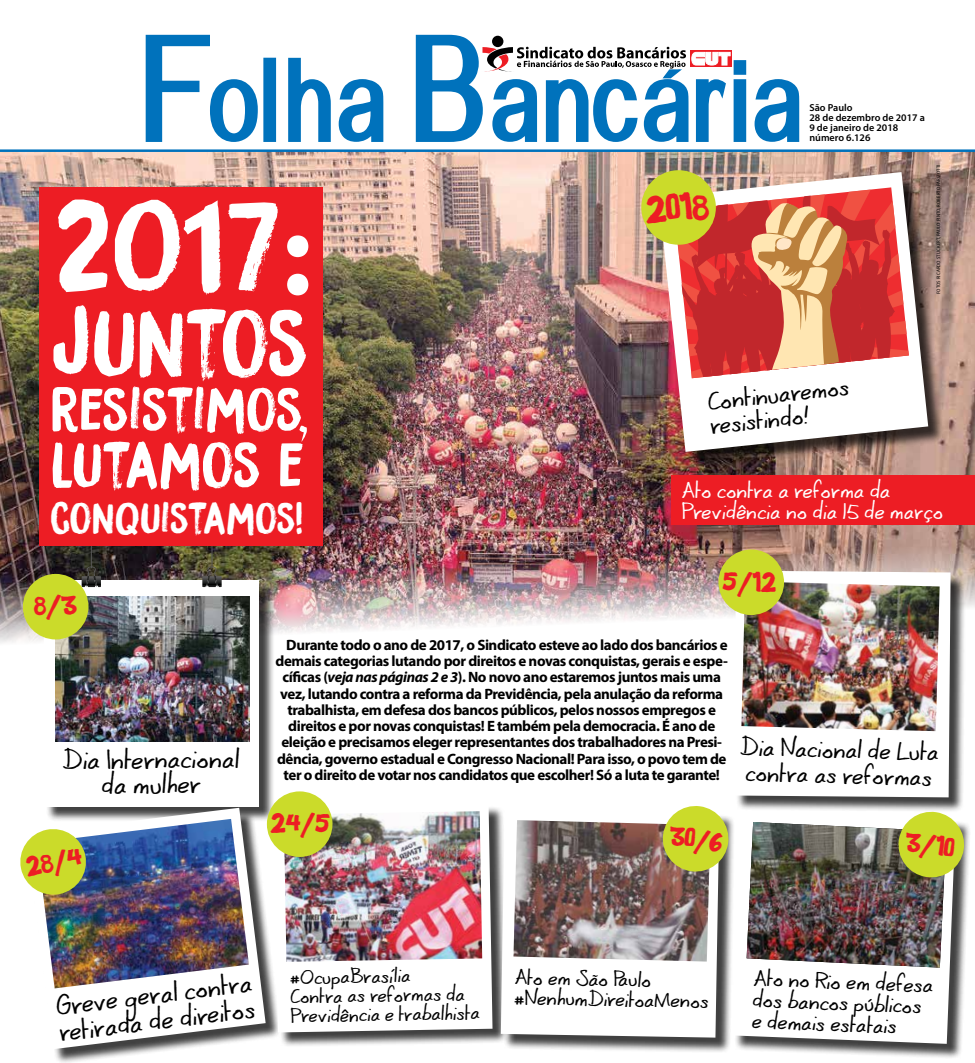
<style>
.page{position:relative;width:975px;height:1063px;background:#fff}
.page>*{position:absolute;margin:0;border:0;box-sizing:border-box;transform-origin:0 0}
.t1{font:118.5px "DK Bocadillo";color:#fff}
.t2{font:115px "Alido";letter-spacing:.055em;color:#0072bc;scale:.81 1}
.t3{font:86.25px "DK Bocadillo";letter-spacing:-.02em;color:#fff}
.t4{font:58.38px "DK Bocadillo";letter-spacing:-.025em;color:#fff}
.t5{font:55.62px "DK Bocadillo";color:#fff}
.t6{font:39.62px "DK Bocadillo";color:#fff}
.t7{font:30.38px "Black Metal Sans";color:#ed1d24}
.t8{font:22.12px "Black Metal Sans";color:#ed1d24}
.t9{font:21.25px/26.2px "Coert Schrift Romaans";color:#000}
.t10{font:19.88px/24.1px "Coert Schrift Romaans";color:#000}
.t11{font:19.75px/25.5px "Coert Schrift Romaans";color:#000;text-align:center}
.t12{font:17.5px/21.2px "Coert Schrift Romaans";color:#000}
.t13{font:17.5px/21.2px "Coert Schrift Romaans";color:#fff}
.t14{font:16.62px/20.1px "Coert Schrift Romaans";color:#000}
.t15{font:15.75px/19.1px "Coert Schrift Romaans";color:#000}
.t16{font:700 15px "Myriad Pro";letter-spacing:-.03em;color:#000}
.t17{font:600 10.12px/10.1px "Myriad Pro";color:#000}
.t18{font:5px "Myriad Pro";letter-spacing:.02em;color:#000;scale:.95 1}
.s1{font-size:152.5px}
.s2{font-family:"Myriad Pro";font-weight:700}
.s3{font-style:italic}
</style>
<div class="page">
<img style="left:0;top:152px;width:974px;height:274px">
<img style="left:0;top:426px;width:974px;height:217px">
<div style="left:735px;top:572px;width:230px;height:241px;background:#000;opacity:.75"></div>
<svg style="left:734px;top:571px;width:216px;height:226px"></svg>
<hr style="left:0;top:149px;width:974px;height:3px;background:#0072bc">
<svg style="left:145px;top:34px;width:113px;height:108px"></svg>
<div style="left:263px;top:58px;width:13px;height:84px;border:4px solid #0072bc"></div>
<svg style="left:288px;top:57px;width:96px;height:85px"></svg>
<svg style="left:415px;top:34px;width:385px;height:108px"></svg>
<div style="left:46px;top:359px;width:228px;height:463px;background:#000;opacity:.75"></div>
<div style="left:44px;top:580px;width:215px;height:226px;background:#fff"></div>
<svg style="left:82px;top:546px;width:19px;height:41px"></svg>
<svg style="left:202px;top:546px;width:20px;height:41px"></svg>
<img style="left:56px;top:597px;width:193px;height:145px">
<img style="left:741px;top:581px;width:198px;height:150px">
<div style="left:28px;top:810px;width:252px;height:253px;background:#000;opacity:.75"></div>
<svg style="left:28px;top:808px;width:237px;height:241px"></svg>
<div style="left:276px;top:806px;width:232px;height:242px;background:#000;opacity:.75"></div>
<svg style="left:274px;top:805px;width:218px;height:227px"></svg>
<div style="left:502px;top:811px;width:233px;height:242px;background:#000;opacity:.75"></div>
<svg style="left:501px;top:809px;width:218px;height:229px"></svg>
<div style="left:734px;top:813px;width:236px;height:246px;background:#000;opacity:.75"></div>
<svg style="left:732px;top:811px;width:223px;height:233px"></svg>
<div style="left:661px;top:175px;width:284px;height:294px;background:#000;opacity:.75"></div>
<svg style="left:658px;top:172px;width:270px;height:280px"></svg>
<img style="left:37px;top:819px;width:212px;height:169px">
<img style="left:284px;top:811px;width:198px;height:151px">
<img style="left:513px;top:820px;width:197px;height:142px">
<div style="left:39px;top:187px;width:283px;height:359px;background:#ed1d24"></div>
<div style="left:671px;top:475px;width:303px;height:50px;background:#ed1d24"></div>
<div style="left:23px;top:574px;width:65px;height:65px;background:#cbdb2a;border-radius:50%"></div>
<svg style="left:660px;top:806px;width:70px;height:68px;background:#c4cc4e"></svg>
<img style="left:746px;top:809px;width:220px;height:159px">
<svg style="left:20px;top:826px;width:69px;height:72px"></svg>
<div style="left:267px;top:791px;width:65px;height:66px;background:#cbdb2a;border-radius:50%"></div>
<img style="left:718px;top:549px;width:66px;height:66px">
<svg style="left:640px;top:169px;width:269px;height:209px;background:#d58068"></svg>
<h2 class="t2" style="left:141px;top:38px;width:815px"><span class="s1">F</span>olha <span class="s1">B</span>ancaria</h2>
<p class="t17" style="left:809px;top:102px;width:117px">São Paulo<br>28 de dezembro de 2017 a<br>9 de janeiro de 2018 número 6.126</p>
<h1 class="t1" style="left:54px;top:171px;width:259px">2017<span class="s2">:</span></h1>
<h3 class="t3" style="left:51px;top:288px;width:259px">JUNTOS</h3>
<h3 class="t5" style="left:51px;top:374px;width:259px">RESISTIMOS,</h3>
<h3 class="t4" style="left:51px;top:428px;width:255px">LUTAMOS E</h3>
<h3 class="t6" style="left:50px;top:492px;width:254px">CONQUISTAMOS!</h3>
<h3 class="t8" style="left:34px;top:588px;width:46px">8/3</h3>
<h3 class="t7" style="left:643px;top:186px;width:66px;rotate:-4deg">2018</h3>
<h3 class="t10" style="left:707px;top:391px;width:144px;rotate:-6deg">Continuaremos resistindo!</h3>
<p class="t18" style="left:935px;top:294px;width:138px;rotate:-90deg">FOTOS RICARDO STUCKERT, PAULO PINTO, ROBERTO PARIZOTTI</p>
<p class="t13" style="left:682px;top:481px;width:263px">Ato contra a reforma da<br>Previdência no dia 15 de março</p>
<h3 class="t8" style="left:722px;top:564px;width:56px;rotate:1deg">5/12</h3>
<p class="t16" style="left:286px;top:635px;width:443px">Durante todo o ano de 2017, o Sindicato esteve ao lado dos bancários e</p>
<p class="t16" style="left:275px;top:651px;width:453px">demais categorias lutando por direitos e novas conquistas, gerais e espe-</p>
<p class="t16" style="left:282px;top:668px;width:440px">cíficas (<span class="s3">veja nas páginas 2 e 3</span>). No novo ano estaremos juntos mais uma</p>
<p class="t16" style="left:280px;top:684px;width:444px">vez, lutando contra a reforma da Previdência, pela anulação da reforma</p>
<p class="t16" style="left:287px;top:700px;width:430px">trabalhista, em defesa dos bancos públicos, pelos nossos empregos e</p>
<p class="t16" style="left:288px;top:716px;width:428px">direitos e por novas conquistas! E também pela democracia. É ano de</p>
<p class="t16" style="left:281px;top:733px;width:442px">eleição e precisamos eleger representantes dos trabalhadores na Presi-</p>
<p class="t16" style="left:277px;top:749px;width:451px">dência, governo estadual e Congresso Nacional! Para isso, o povo tem de</p>
<p class="t16" style="left:283px;top:765px;width:438px">ter o direito de votar nos candidatos que escolher! Só a luta te garante!</p>
<h3 class="t9" style="left:63px;top:750px;width:179px;line-height:25px;text-align:center;rotate:-1deg">Dia Internacional da mulher</h3>
<h3 class="t11" style="left:740px;top:735px;width:201px;rotate:2deg">Dia Nacional de Luta contra as reformas</h3>
<h3 class="t8" style="left:22px;top:850px;width:59px;rotate:-11deg">28/4</h3>
<h3 class="t8" style="left:270px;top:806px;width:62px">24/5</h3>
<h3 class="t8" style="left:671px;top:818px;width:56px;rotate:8deg">30/6</h3>
<h3 class="t8" style="left:907px;top:824px;width:52px;rotate:9deg">3/10</h3>
<p class="t15" style="left:290px;top:969px;width:191px;rotate:-1deg">#OcupaBrasília<br>Contra as reformas da<br>Previdência e trabalhista</p>
<h3 class="t9" style="left:55px;top:995px;width:199px;rotate:-7deg">Greve geral contra retirada de direitos</h3>
<p class="t14" style="left:515px;top:969px;width:196px;rotate:1deg">Ato em São Paulo #NenhumDireitoaMenos</p>
<p class="t12" style="left:754px;top:969px;width:182px;rotate:2deg">Ato no Rio em defesa dos bancos públicos e demais estatais</p>
</div>
